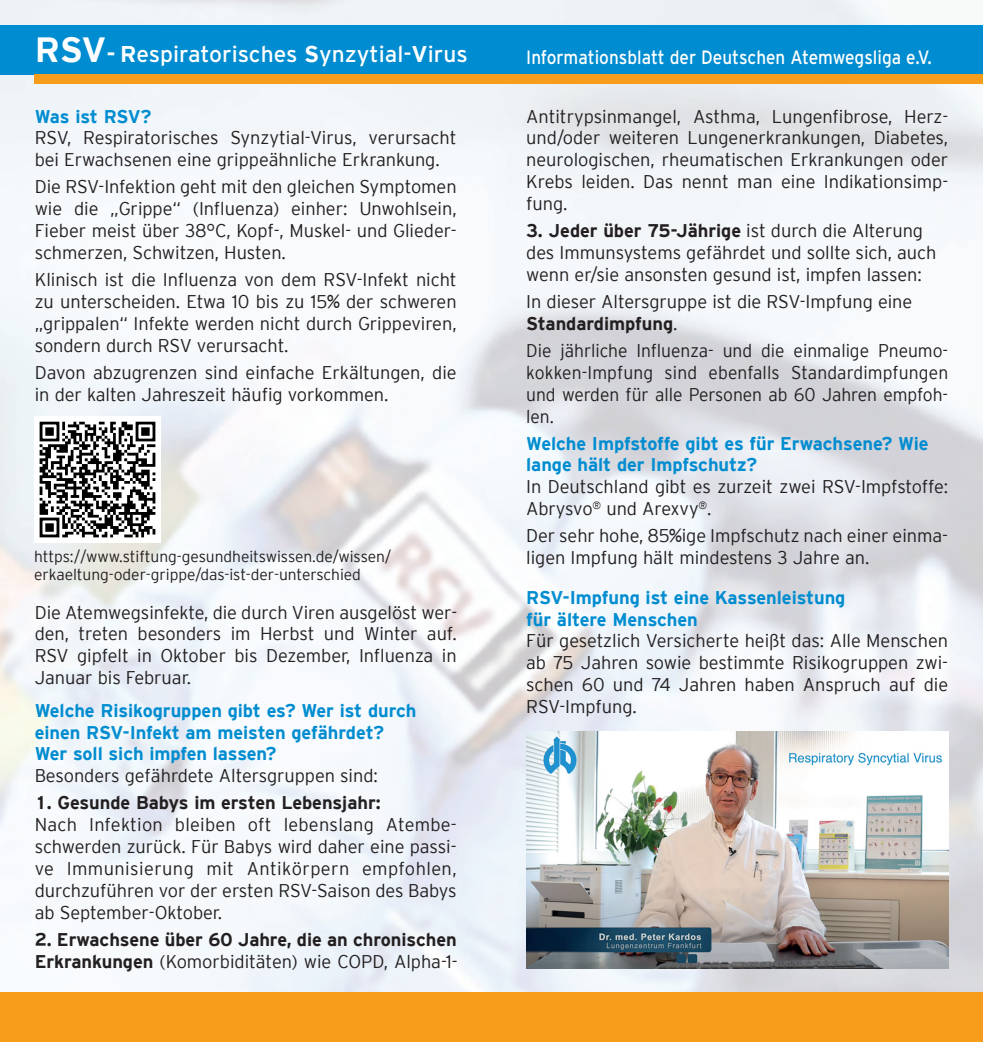
<style>
.page{position:relative;width:983px;height:1042px;background:#fff}
.page>*{position:absolute;margin:0;border:0;box-sizing:border-box;transform-origin:0 0}
.t1{font:22.75px "Interstate";color:#fff}
.t2{font:19.25px "Interstate";color:#fff;scale:.89 1}
.t3{font:300 18.38px/21.9px "Interstate";letter-spacing:-.005em;color:#231f20}
.t4{font:700 18.38px/21.9px "Interstate";letter-spacing:-.005em;color:#008cd0}
.t5{font:300 18.38px/21.9px "Interstate";letter-spacing:-.005em;color:#231f20;text-align:justify;scale:.95 1}
.t6{font:700 18.38px/21.9px "Interstate";letter-spacing:-.005em;color:#231f20}
.t7{font:300 15.75px/18.4px "Interstate";letter-spacing:-.005em;color:#231f20}
.s1{font-weight:700;font-size:35px}
.s2{font-weight:700}
.s3{font-family:"Lucida Grande";font-weight:400}
.s4{font-weight:300}
</style>
<div class="page">
<img style="left:0;top:0;width:982px;height:992px">
<div style="left:0;top:25px;width:982px;height:49px;background:#008cd0"></div>
<div style="left:0;top:992px;width:982px;height:50px;background:#f89c1c"></div>
<div style="left:35px;top:74px;width:947px;height:10px;background:#f89c1c"></div>
<img style="left:35px;top:417px;width:126px;height:125px">
<img style="left:526px;top:731px;width:421px;height:237px">
<p class="t1" style="left:35px;top:45px;width:434px"><span class="s1">RSV</span><span class="s2">- R</span>espiratorisches <span class="s2">S</span>ynzytial-<span class="s2">V</span>irus</p>
<p class="t4" style="left:35px;top:107px;width:118px">Was ist RSV?</p>
<p class="t3" style="left:35px;top:129px;width:423px">RSV, Respiratorisches Synzytial-Virus, verursacht bei Erwachsenen eine grippeähnliche Erkrankung.</p>
<p class="t3" style="left:35px;top:178px;width:423px;text-align:justify">Die RSV-Infektion geht mit den gleichen Symptomen wie die „Grippe“ (Influenza) einher: Unwohlsein, Fieber meist über 38°C, Kopf-, Muskel- und Glieder - schmerzen, Schwitzen, Husten.</p>
<p class="t3" style="left:35px;top:270px;width:423px;text-align:justify">Klinisch ist die Influenza von dem RSV-Infekt nicht zu unterscheiden. Etwa 10 bis zu 15<span class="s3">%</span> der schweren „grippalen“ Infekte werden nicht durch Grippeviren, sondern durch RSV verursacht.</p>
<p class="t3" style="left:35px;top:363px;width:423px">Davon abzugrenzen sind einfache Erkältungen, die in der kalten Jahreszeit häufig vorkommen.</p>
<p class="t7" style="left:34px;top:548px;width:359px">https://www.stiftung-gesundheitswissen.de/wissen/ erkaeltung-oder-grippe/das-ist-der-unterschied</p>
<p class="t3" style="left:35px;top:603px;width:424px;text-align:justify">Die Atemwegsinfekte, die durch Viren ausgelöst wer&shy;den, treten besonders im Herbst und Winter auf.<br>RSV gipfelt in Oktober bis Dezember, Influenza in Januar bis Februar.</p>
<p class="t4" style="left:35px;top:701px;width:383px">Welche Risikogruppen gibt es? Wer ist durch einen RSV-Infekt am meisten gefährdet?<br>Wer soll sich impfen lassen?</p>
<p class="t3" style="left:35px;top:766px;width:344px">Besonders gefährdete Altersgruppen sind:</p>
<p class="t6" style="left:35px;top:793px;width:347px">1. Gesunde Babys im ersten Lebensjahr:</p>
<p class="t3" style="left:35px;top:815px;width:423px;text-align:justify">Nach Infektion bleiben oft lebenslang Atem be - schwer den zurück. Für Babys wird daher eine passi&shy;ve Immunisierung mit Antikörpern empfohlen, durchzuführen vor der ersten RSV-Saison des Babys ab September-Oktober.</p>
<p class="t6" style="left:35px;top:930px;width:424px">2. Erwachsene über 60 Jahre, die an chronischen<br>Erkrankungen <span class="s4">(Komorbiditäten) wie COPD, Alpha-1-</span></p>
<p class="t2" style="left:526px;top:50px;width:457px">Informationsblatt der Deutschen Atemwegsliga e.V.</p>
<p class="t3" style="left:526px;top:107px;width:423px;text-align:justify">Antitrypsinmangel, Asthma, Lungenfibrose, Herz&shy;und/oder weiteren Lungenerkrankungen, Diabetes, neurologischen, rheumatischen Erkrankungen oder Krebs leiden. Das nennt man eine Indikations imp&shy;f ung.</p>
<p class="t3" style="left:526px;top:221px;width:411px"><span class="s2">3. Jeder über 75-Jährige</span> ist durch die Alterung des Immunsystems gefährdet und sollte sich, auch wenn er/sie ansonsten gesund ist, impfen lassen:</p>
<p class="t3" style="left:526px;top:292px;width:387px">In dieser Altersgruppe ist die RSV-Impfung eine<br><span class="s2">Standardimpfung</span>.</p>
<p class="t5" style="left:526px;top:341px;width:445px">Die jährliche Influenza- und die einmalige Pneumo - kokken-Impfung sind ebenfalls Standardimpfungen und werden für alle Personen ab 60 Jahren empfoh&shy;len.</p>
<p class="t4" style="left:526px;top:434px;width:404px">Welche Impfstoffe gibt es für Erwachsene? Wie lange hält der Impfschutz?</p>
<p class="t3" style="left:526px;top:477px;width:423px">In Deutschland gibt es zurzeit zwei RSV-Impfstoffe:<br>Abrysvo<sup>®</sup> und Arexvy<sup>®</sup>.</p>
<p class="t3" style="left:526px;top:526px;width:423px">Der sehr hohe, 85<span class="s3">%</span>ige Impfschutz nach einer einma&shy;ligen Impfung hält mindestens 3 Jahre an.</p>
<p class="t4" style="left:526px;top:588px;width:321px">RSV-Impfung ist eine Kassenleistung für ältere Menschen</p>
<p class="t3" style="left:526px;top:631px;width:423px;text-align:justify">Für gesetzlich Versicherte heißt das: Alle Men schen ab 75 Jahren sowie bestimmte Risiko grup pen zwi&shy;schen 60 und 74 Jahren haben Anspruch auf die RSV-Impfung.</p>
</div>
